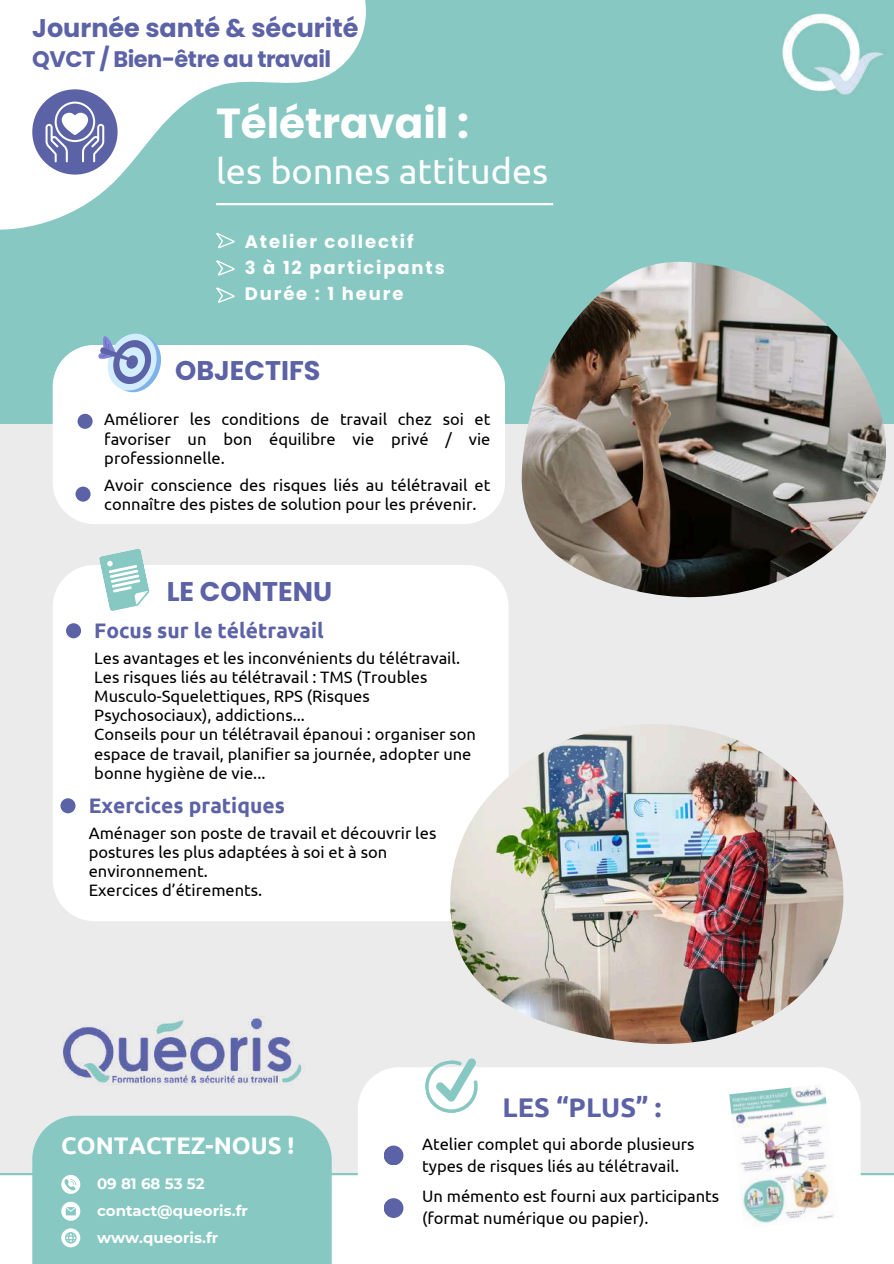
<style>
.page{position:relative;width:894px;height:1264px;background:#fff}
.page>*{position:absolute;margin:0;border:0;box-sizing:border-box;transform-origin:0 0}
.t1{font:700 42px "Poppins";color:#fff}
.t2{font:36px "Ubuntu";color:#fff}
.t3{font:700 27px "Poppins";color:#5c62a6}
.t4{font:700 27px "Ubuntu";color:#5c62a6}
.t5{font:700 25.5px "Poppins";color:#5c62a6}
.t6{font:700 24px "Ubuntu";color:#fff}
.t7{font:700 22.5px "Poppins";letter-spacing:-.02em;color:#5c62a6}
.t8{font:700 21px "Ubuntu";color:#5c62a6}
.t9{font:700 18px/25.8px "Poppins";letter-spacing:.105em;color:#fff}
.t10{font:16.5px/19.2px "Ubuntu";color:#000}
.t11{font:700 15px/27px "Montserrat";color:#fff}
</style>
<div class="page">
<div style="left:0;top:0;width:893px;height:1263px;background:#ebebeb"></div>
<div style="left:0;top:0;width:893px;height:424px;background:#88c8c2"></div>
<svg style="left:0;top:0;width:390px;height:249px"></svg>
<div style="left:0;top:1174px;width:893px;height:89px;background:#fff"></div>
<hr style="left:0;top:1172px;width:893px;height:3px;background:#88c8c2">
<div style="left:32px;top:1115px;width:299px;height:148px;background:#88c8c2"></div>
<img style="left:63px;top:1018px;width:239px;height:67px">
<div style="left:358px;top:1067px;width:502px;height:151px;background:#fff"></div>
<svg style="left:216px;top:232px;width:19px;height:16px"></svg>
<svg style="left:216px;top:260px;width:19px;height:16px"></svg>
<svg style="left:216px;top:287px;width:19px;height:16px"></svg>
<hr style="left:216px;top:203px;width:337px;height:2px;background:#fff">
<div style="left:53px;top:345px;width:451px;height:179px;background:#fff"></div>
<svg style="left:97px;top:333px;width:72px;height:66px"></svg>
<div style="left:77px;top:414px;width:16px;height:15px;background:#5c62a6;border-radius:50%"></div>
<div style="left:53px;top:565px;width:455px;height:356px;background:#fff"></div>
<svg style="left:99px;top:549px;width:53px;height:62px"></svg>
<img style="left:521px;top:262px;width:365px;height:335px">
<img style="left:450px;top:724px;width:393px;height:319px">
<div style="left:75px;top:486px;width:16px;height:15px;background:#5c62a6;border-radius:50%"></div>
<div style="left:66px;top:623px;width:15px;height:15px;background:#5c62a6;border-radius:50%"></div>
<div style="left:60px;top:798px;width:15px;height:15px;background:#5c62a6;border-radius:50%"></div>
<div style="left:32px;top:89px;width:85px;height:86px;background:#5c62a6;border-radius:50%"></div>
<svg style="left:46px;top:102px;width:58px;height:60px"></svg>
<div style="left:383px;top:1145px;width:20px;height:20px;background:#5c62a6;border-radius:50%"></div>
<div style="left:383px;top:1198px;width:20px;height:19px;background:#5c62a6;border-radius:50%"></div>
<svg style="left:420px;top:1058px;width:62px;height:59px"></svg>
<img style="left:729px;top:1083px;width:110px;height:141px">
<img style="left:782px;top:13px;width:102px;height:82px">
<h3 class="t5" style="left:32px;top:11px;width:327px">Journée santé &amp; sécurité</h3>
<h3 class="t7" style="left:32px;top:44px;width:300px">QVCT / Bien-être au travail</h3>
<h1 class="t1" style="left:216px;top:94px;width:254px">Télétravail :</h1>
<h2 class="t2" style="left:216px;top:151px;width:333px">les bonnes attitudes</h2>
<p class="t9" style="left:245px;top:229px;width:201px">Atelier collectif<br>3 à 12 participants<br>Durée : 1 heure</p>
<h3 class="t3" style="left:175px;top:352px;width:147px">OBJECTIFS</h3>
<p class="t10" style="left:104px;top:410px;width:387px;text-align:justify">Améliorer les conditions de travail chez soi et favoriser un bon équilibre vie privé / vie professionnelle.</p>
<p class="t10" style="left:104px;top:475px;width:387px">Avoir conscience des risques liés au télétravail et connaître des pistes de solution pour les prévenir.</p>
<h3 class="t3" style="left:167px;top:572px;width:167px">LE CONTENU</h3>
<p class="t8" style="left:94px;top:618px;width:231px">Focus sur le télétravail</p>
<p class="t10" style="left:94px;top:648px;width:383px">Les avantages et les inconvénients du télétravail.<br>Les risques liés au télétravail : TMS (Troubles Musculo-Squelettiques, RPS (Risques Psychosociaux), addictions...<br>Conseils pour un télétravail épanoui : organiser son espace de travail, planifier sa journée, adopter une bonne hygiène de vie...</p>
<p class="t8" style="left:89px;top:793px;width:197px">Exercices pratiques</p>
<p class="t10" style="left:89px;top:823px;width:349px">Aménager son poste de travail et découvrir les postures les plus adaptées à soi et à son environnement.<br>Exercices d’étirements.</p>
<h3 class="t4" style="left:502px;top:1092px;width:160px">LES “PLUS” :</h3>
<h3 class="t6" style="left:61px;top:1131px;width:234px">CONTACTEZ-NOUS !</h3>
<p class="t11" style="left:97px;top:1170px;width:152px">09 81 68 53 52 contact@queoris.fr www.queoris.fr</p>
<p class="t10" style="left:422px;top:1132px;width:274px;line-height:22.5px">Atelier complet qui aborde plusieurs types de risques liés au télétravail.</p>
<p class="t10" style="left:422px;top:1184px;width:298px;line-height:22.5px">Un mémento est fourni aux participants (format numérique ou papier).</p>
</div>
